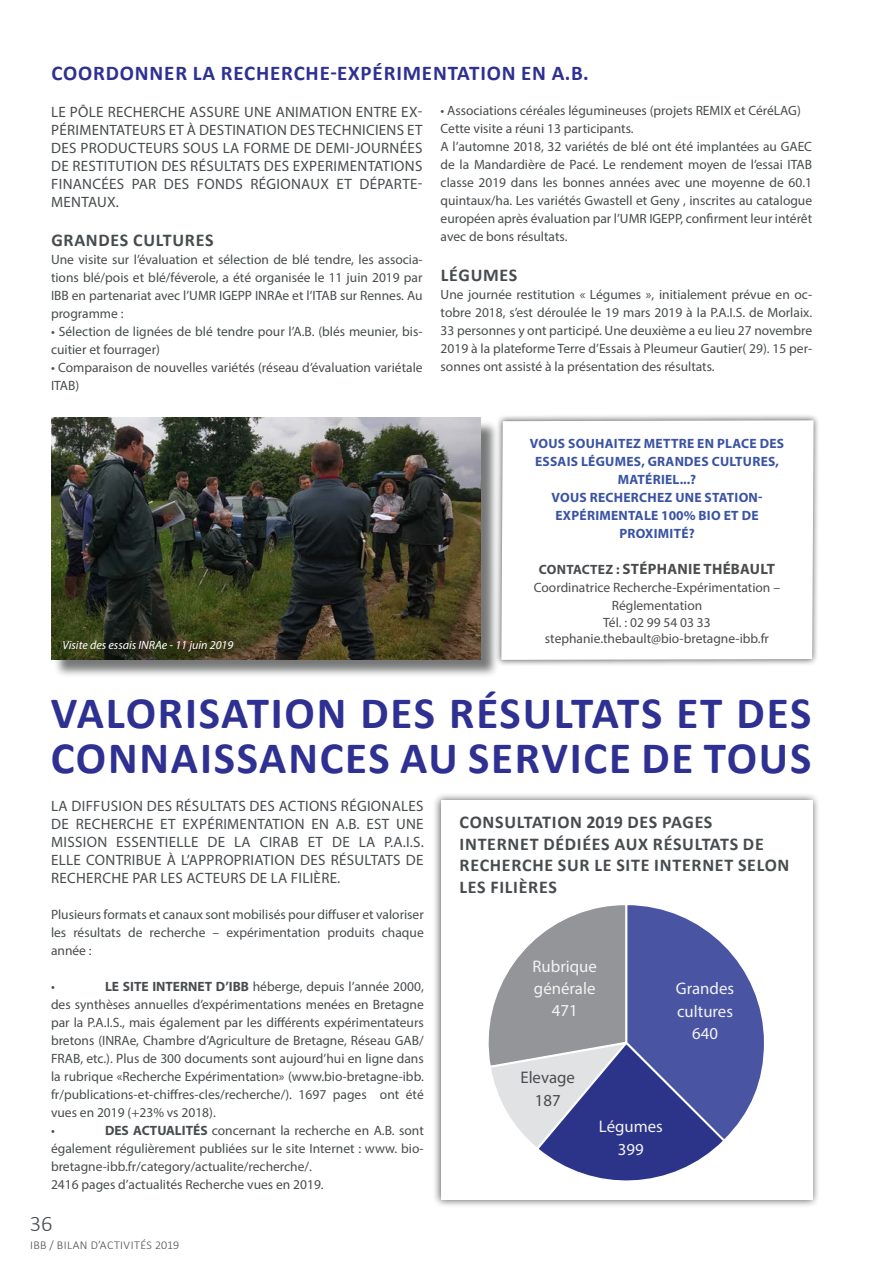
<style>
.page{position:relative;width:893px;height:1263px;background:#fff}
.page>*{position:absolute;margin:0;border:0;box-sizing:border-box;transform-origin:0 0}
.t1{font:700 45px/45px "Calibri";letter-spacing:.04em;color:#2e3092}
.t2{font:300 22.5px "Calibri";color:#484c4e}
.t3{font:700 21px "Calibri";letter-spacing:.04em;color:#2e3092}
.t4{font:700 18px/21.6px "Calibri";letter-spacing:.04em;color:#484c4e}
.t5{font:16.8px/22.4px "Myriad Pro";color:#f3f3f3}
.t6{font:16.8px "Myriad Pro";color:#4a4d4f}
.t7{font:15px/18px "Myriad Pro";letter-spacing:.02em;color:#484c4e;text-align:justify}
.t8{font:700 15px "Myriad Pro";letter-spacing:.02em;color:#4b4c4d}
.t9{font:13.5px/18px "Myriad Pro";color:#484c4e;text-align:justify}
.t10{font:700 13.5px/18px "Myriad Pro";letter-spacing:.02em;color:#3a53a3;text-align:center}
.t11{font:13.5px/18px "Myriad Pro";color:#4b4c4d;text-align:center}
.t12{font:italic 12px "Myriad Pro";color:#fff}
.t13{font:300 12px "Calibri";letter-spacing:.04em;color:#484c4e}
.s1{font-size:13.5px;color:#484c4e}
.s2{font-weight:700}
.s3{color:#494c4e}
</style>
<div class="page">
<div style="left:433px;top:792px;width:387px;height:416px;background:#231f20;opacity:.75"></div>
<div style="left:441px;top:800px;width:371px;height:400px;background:#fff"></div>
<svg style="left:488px;top:905px;width:276px;height:276px"></svg>
<div style="left:495px;top:414px;width:325px;height:252px;background:#231f20;opacity:.75"></div>
<svg style="left:501px;top:420px;width:313px;height:240px"></svg>
<div style="left:53px;top:420px;width:446px;height:258px;background:#4b4c4d;opacity:.75"></div>
<img style="left:51px;top:418px;width:429px;height:241px">
<p class="t3" style="left:51px;top:58px;width:539px">COORDONNER LA RECHERCHE-EXPÉRIMENTATION EN A.B.</p>
<p class="t7" style="left:51px;top:102px;width:373px">LE PÔLE RECHERCHE ASSURE UNE ANIMATION ENTRE EX-PÉRIMENTATEURS ET À DESTINATION DES TECHNICIENS ET DES PRODUCTEURS SOUS LA FORME DE DEMI-JOURNÉES DE RESTITUTION DES RÉSULTATS DES EXPERIMENTATIONS FINANCÉES PAR DES FONDS RÉGIONAUX ET DÉPARTE-MENTAUX.</p>
<p class="t4" style="left:51px;top:229px;width:164px">GRANDES CULTURES</p>
<p class="t9" style="left:51px;top:250px;width:373px">Une visite sur l’évaluation et sélection de blé tendre, les associa&shy;tions blé/pois et blé/féverole, a été organisée le 11 juin 2019 par IBB en partenariat avec l’UMR IGEPP INRAe et l’ITAB sur Rennes. Au programme :</p>
<p class="t9" style="left:51px;top:322px;width:373px">• Sélection de lignées de blé tendre pour l’A.B. (blés meunier, bis&shy;cuitier et fourrager)</p>
<p class="t9" style="left:51px;top:358px;width:373px">• Comparaison de nouvelles variétés (réseau d’évaluation variétale<br>ITAB)</p>
<p class="t9" style="left:441px;top:102px;width:362px">• Associations céréales légumineuses (projets REMIX et CéréLAG)</p>
<p class="t9" style="left:441px;top:120px;width:195px">Cette visite a réuni 13 participants.</p>
<p class="t9" style="left:441px;top:138px;width:373px">A l’automne 2018, 32 variétés de blé ont été implantées au GAEC de la Mandardière de Pacé. Le rendement moyen de l’essai ITAB classe 2019 dans les bonnes années avec une moyenne de 60.1 quintaux/ha. Les variétés Gwastell et Geny , inscrites au catalogue européen après évaluation par l’UMR IGEPP, confirment leur intérêt avec de bons résultats.</p>
<p class="t4" style="left:441px;top:264px;width:78px">LÉGUMES</p>
<p class="t9" style="left:441px;top:285px;width:373px">Une journée restitution « Légumes », initialement prévue en oc&shy;tobre 2018, s’est déroulée le 19 mars 2019 à la P.A.I.S. de Morlaix.<br>33 personnes y ont participé. Une deuxième a eu lieu 27 novembre 2019 à la plateforme Terre d’Essais à Pleumeur Gautier( 29). 15 per&shy;sonnes ont assisté à la présentation des résultats.</p>
<p class="t10" style="left:530px;top:435px;width:256px">VOUS SOUHAITEZ METTRE EN PLACE DES<br>ESSAIS LÉGUMES, GRANDES CULTURES,<br>MATÉRIEL...?</p>
<p class="t10" style="left:551px;top:489px;width:213px">VOUS RECHERCHEZ UNE STATION-<br>EXPÉRIMENTALE 100% BIO ET DE<br>PROXIMITÉ?</p>
<p class="t8" style="left:539px;top:561px;width:238px"><span class="s1">CONTACTEZ :</span> STÉPHANIE THÉBAULT</p>
<p class="t11" style="left:534px;top:578px;width:248px">Coordinatrice Recherche-Expérimentation –<br>Réglementation</p>
<p class="t11" style="left:603px;top:613px;width:109px">Tél. : 02 99 54 03 33</p>
<p class="t11" style="left:545px;top:629px;width:226px">stephanie.thebault@bio-bretagne-ibb.fr</p>
<p class="t12" style="left:62px;top:637px;width:173px">Visite des essais INRAe - 11 juin 2019</p>
<p class="t1" style="left:51px;top:690px;width:762px">VALORISATION DES RÉSULTATS ET DES<br>CONNAISSANCES AU SERVICE DE TOUS</p>
<p class="t7" style="left:51px;top:796px;width:374px">LA DIFFUSION DES RÉSULTATS DES ACTIONS RÉGIONALES DE RECHERCHE ET EXPÉRIMENTATION EN A.B. EST UNE MISSION ESSENTIELLE DE LA CIRAB ET DE LA P.A.I.S.<br>ELLE CONTRIBUE À L’APPROPRIATION DES RÉSULTATS DE RECHERCHE PAR LES ACTEURS DE LA FILIÈRE.</p>
<p class="t9" style="left:51px;top:905px;width:374px">Plusieurs formats et canaux sont mobilisés pour diffuser et valoriser les résultats de recherche – expérimentation produits chaque année :</p>
<p class="t9" style="left:51px;top:977px;width:5px">•</p>
<p class="t4" style="left:460px;top:811px;width:331px">CONSULTATION 2019 DES PAGES<br>INTERNET DÉDIÉES AUX RÉSULTATS DE<br>RECHERCHE SUR LE SITE INTERNET SELON<br>LES FILIÈRES</p>
<p class="t5" style="left:532px;top:954px;width:66px">Rubrique générale</p>
<p class="t5" style="left:552px;top:999px;width:27px">471</p>
<p class="t9" style="left:51px;top:977px;width:374px;text-indent:54px"><span class="s2">LE SITE INTERNET D’IBB</span> héberge, depuis l’année 2000, des synthèses annuelles d’expérimentations menées en Bretagne par la P.A.I.S., mais également par les différents expérimentateurs bretons (INRAe, Chambre d’Agriculture de Bretagne, Réseau GAB/ FRAB, etc.). Plus d<span class="s3">e</span> 300 documents sont aujourd’hui en ligne dans la rubrique «Recherche Expérimentation» (www.bio-bretagne-ibb. fr/publications-et-chiffres-cles/recherche/). 1697 pages ont été vues en 2019 (+23% vs 2018).</p>
<p class="t9" style="left:51px;top:1121px;width:5px">•</p>
<p class="t5" style="left:676px;top:977px;width:60px">Grandes cultures</p>
<p class="t5" style="left:692px;top:1022px;width:27px">640</p>
<p class="t6" style="left:520px;top:1067px;width:56px">Elevage</p>
<p class="t6" style="left:535px;top:1090px;width:27px">187</p>
<p class="t5" style="left:599px;top:1115px;width:65px">Légumes</p>
<p class="t5" style="left:618px;top:1138px;width:27px">399</p>
<p class="t9" style="left:51px;top:1121px;width:374px;text-indent:54px"><span class="s2">DES ACTUALITÉS</span> concernant la recherche en A.B. sont également régulièrement publiées sur le site Internet : www. bio&shy;bretagne-ibb.fr/category/actualite/recherche/.</p>
<p class="t9" style="left:51px;top:1175px;width:274px">2416 pages d’actualités Recherche vues en 2019.</p>
<h2 class="t2" style="left:30px;top:1210px;width:24px">36</h2>
<p class="t13" style="left:30px;top:1237px;width:151px">IBB / BILAN D’ACTIVITÉS 2019</p>
</div>
